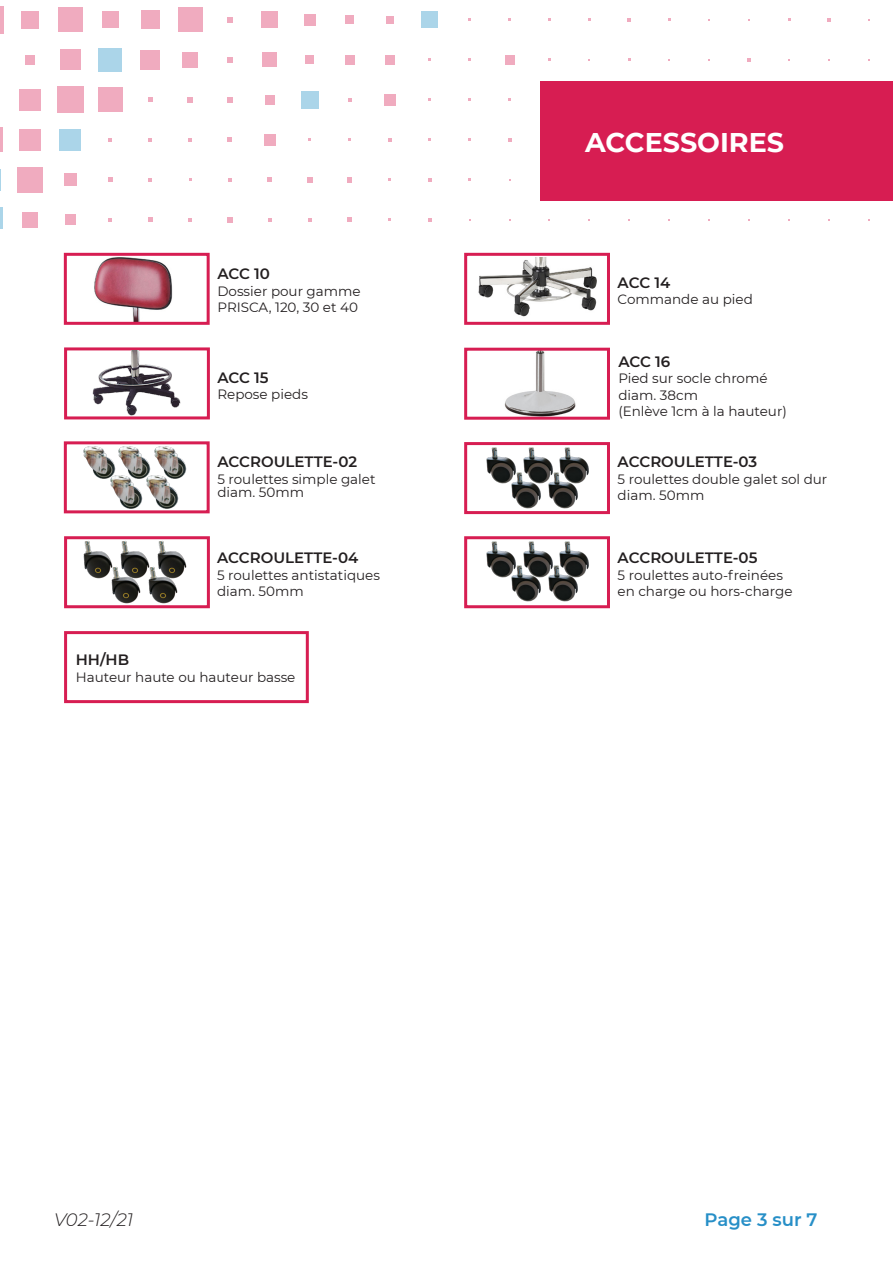
<style>
.page{position:relative;width:893px;height:1263px;background:#fff}
.page>*{position:absolute;margin:0;border:0;box-sizing:border-box;transform-origin:0 0}
.t1{font:700 27px "Montserrat";color:#fff}
.t2{font:italic 300 18px "Montserrat";color:#231f20}
.t3{font:600 18px "Montserrat";color:#278fc7}
.t4{font:600 15px "Montserrat";color:#231f20}
.t5{font:13.5px "Montserrat";color:#231f20}
</style>
<div class="page">
<hr style="left:0;top:208px;width:2px;height:21px;background:#1c8ec4">
<svg style="left:0;top:169px;width:1px;height:22px"></svg>
<hr style="left:0;top:127px;width:3px;height:25px;background:#d71d52">
<hr style="left:0;top:6px;width:4px;height:28px;background:#f0abbf">
<div style="left:22px;top:212px;width:16px;height:16px;background:#f0abbf"></div>
<div style="left:18px;top:167px;width:25px;height:25px;background:#f0abbf"></div>
<div style="left:20px;top:129px;width:21px;height:21px;background:#f0abbf"></div>
<div style="left:20px;top:89px;width:21px;height:22px;background:#f0abbf"></div>
<div style="left:25px;top:55px;width:10px;height:10px;background:#f0abbf"></div>
<div style="left:21px;top:11px;width:18px;height:18px;background:#f0abbf"></div>
<div style="left:65px;top:215px;width:10px;height:10px;background:#f0abbf"></div>
<div style="left:64px;top:174px;width:12px;height:12px;background:#f0abbf"></div>
<div style="left:59px;top:129px;width:22px;height:22px;background:#abd5e9"></div>
<div style="left:57px;top:87px;width:26px;height:26px;background:#f0abbf"></div>
<div style="left:60px;top:50px;width:20px;height:20px;background:#f0abbf"></div>
<div style="left:58px;top:8px;width:24px;height:24px;background:#f0abbf"></div>
<svg style="left:108px;top:218px;width:4px;height:4px"></svg>
<svg style="left:108px;top:177px;width:4px;height:5px"></svg>
<svg style="left:108px;top:138px;width:4px;height:4px"></svg>
<div style="left:98px;top:87px;width:25px;height:25px;background:#f0abbf"></div>
<div style="left:98px;top:48px;width:24px;height:24px;background:#abd5e9"></div>
<div style="left:102px;top:12px;width:16px;height:16px;background:#f0abbf"></div>
<svg style="left:148px;top:217px;width:4px;height:5px"></svg>
<svg style="left:148px;top:178px;width:4px;height:4px"></svg>
<svg style="left:148px;top:138px;width:4px;height:4px"></svg>
<svg style="left:148px;top:98px;width:4px;height:4px"></svg>
<div style="left:140px;top:50px;width:20px;height:20px;background:#f0abbf"></div>
<div style="left:141px;top:11px;width:18px;height:18px;background:#f0abbf"></div>
<svg style="left:188px;top:218px;width:4px;height:3px"></svg>
<svg style="left:188px;top:138px;width:4px;height:4px"></svg>
<svg style="left:187px;top:97px;width:6px;height:5px"></svg>
<div style="left:182px;top:52px;width:16px;height:16px;background:#f0abbf"></div>
<div style="left:178px;top:8px;width:24px;height:24px;background:#f0abbf"></div>
<svg style="left:227px;top:217px;width:5px;height:5px"></svg>
<svg style="left:228px;top:178px;width:4px;height:4px"></svg>
<svg style="left:228px;top:138px;width:4px;height:4px"></svg>
<svg style="left:227px;top:97px;width:6px;height:5px"></svg>
<svg style="left:227px;top:57px;width:5px;height:5px"></svg>
<svg style="left:227px;top:17px;width:6px;height:6px"></svg>
<svg style="left:268px;top:218px;width:4px;height:4px"></svg>
<svg style="left:268px;top:177px;width:4px;height:5px"></svg>
<div style="left:264px;top:134px;width:11px;height:11px;background:#f0abbf"></div>
<div style="left:265px;top:95px;width:9px;height:9px;background:#f0abbf"></div>
<div style="left:263px;top:53px;width:14px;height:14px;background:#f0abbf"></div>
<div style="left:262px;top:12px;width:16px;height:16px;background:#f0abbf"></div>
<svg style="left:308px;top:218px;width:4px;height:3px"></svg>
<svg style="left:307px;top:177px;width:5px;height:5px"></svg>
<div style="left:301px;top:91px;width:18px;height:18px;background:#abd5e9"></div>
<div style="left:306px;top:56px;width:8px;height:8px;background:#f0abbf"></div>
<div style="left:304px;top:14px;width:11px;height:11px;background:#f0abbf"></div>
<svg style="left:347px;top:217px;width:5px;height:5px"></svg>
<svg style="left:347px;top:177px;width:5px;height:5px"></svg>
<svg style="left:348px;top:98px;width:4px;height:4px"></svg>
<div style="left:345px;top:55px;width:9px;height:9px;background:#f0abbf"></div>
<div style="left:346px;top:16px;width:8px;height:8px;background:#f0abbf"></div>
<div style="left:384px;top:94px;width:11px;height:11px;background:#f0abbf"></div>
<div style="left:385px;top:55px;width:10px;height:10px;background:#f0abbf"></div>
<div style="left:386px;top:16px;width:8px;height:8px;background:#f0abbf"></div>
<svg style="left:428px;top:218px;width:4px;height:4px"></svg>
<div style="left:421px;top:12px;width:17px;height:16px;background:#abd5e9"></div>
<svg style="left:508px;top:138px;width:3px;height:4px"></svg>
<div style="left:505px;top:55px;width:9px;height:10px;background:#f0abbf"></div>
<svg style="left:628px;top:18px;width:3px;height:4px"></svg>
<svg style="left:827px;top:18px;width:4px;height:4px"></svg>
<div style="left:540px;top:81px;width:353px;height:119px;background:#d71d52"></div>
<img style="left:504px;top:352px;width:72px;height:64px">
<div style="left:464px;top:348px;width:146px;height:72px;border:3px solid #d71d52"></div>
<img style="left:94px;top:257px;width:79px;height:64px">
<div style="left:464px;top:253px;width:146px;height:72px;border:3px solid #d71d52"></div>
<div style="left:64px;top:253px;width:146px;height:72px;border:3px solid #d71d52"></div>
<div style="left:64px;top:631px;width:245px;height:72px;border:3px solid #d71d52"></div>
<div style="left:464px;top:442px;width:146px;height:72px;border:3px solid #d71d52"></div>
<div style="left:64px;top:536px;width:146px;height:72px;border:3px solid #d71d52"></div>
<div style="left:464px;top:536px;width:146px;height:72px;border:3px solid #d71d52"></div>
<div style="left:64px;top:441px;width:146px;height:72px;border:3px solid #d71d52"></div>
<div style="left:64px;top:347px;width:146px;height:72px;border:3px solid #d71d52"></div>
<img style="left:478px;top:258px;width:119px;height:59px">
<img style="left:93px;top:350px;width:88px;height:66px">
<img style="left:83px;top:446px;width:32px;height:33px">
<img style="left:118px;top:446px;width:33px;height:33px">
<img style="left:154px;top:446px;width:32px;height:32px">
<img style="left:146px;top:475px;width:33px;height:34px">
<img style="left:109px;top:475px;width:33px;height:34px">
<img style="left:486px;top:447px;width:30px;height:37px">
<img style="left:486px;top:541px;width:30px;height:37px">
<img style="left:523px;top:447px;width:30px;height:37px">
<img style="left:523px;top:541px;width:30px;height:37px">
<img style="left:511px;top:471px;width:31px;height:38px">
<img style="left:511px;top:565px;width:31px;height:37px">
<img style="left:547px;top:471px;width:31px;height:38px">
<img style="left:547px;top:565px;width:31px;height:37px">
<img style="left:558px;top:447px;width:31px;height:38px">
<img style="left:558px;top:541px;width:31px;height:38px">
<img style="left:83px;top:541px;width:30px;height:37px">
<img style="left:120px;top:541px;width:30px;height:36px">
<img style="left:148px;top:566px;width:30px;height:38px">
<img style="left:112px;top:566px;width:30px;height:38px">
<img style="left:158px;top:541px;width:29px;height:37px">
<p class="t4" style="left:217px;top:263px;width:54px">ACC 10</p>
<p class="t5" style="left:217px;top:281px;width:145px">Dossier pour gamme</p>
<p class="t5" style="left:217px;top:298px;width:142px">PRISCA, 120, 30 et 40</p>
<p class="t4" style="left:217px;top:367px;width:53px">ACC 15</p>
<p class="t5" style="left:217px;top:385px;width:92px">Repose pieds</p>
<p class="t4" style="left:217px;top:451px;width:141px">ACCROULETTE-02</p>
<p class="t5" style="left:217px;top:470px;width:160px">5 roulettes simple galet</p>
<p class="t5" style="left:217px;top:483px;width:88px">diam. 50mm</p>
<p class="t4" style="left:217px;top:547px;width:143px">ACCROULETTE-04</p>
<p class="t5" style="left:217px;top:565px;width:164px">5 roulettes antistatiques</p>
<p class="t5" style="left:217px;top:582px;width:88px">diam. 50mm</p>
<p class="t4" style="left:76px;top:649px;width:55px">HH/HB</p>
<p class="t5" style="left:76px;top:668px;width:221px">Hauteur haute ou hauteur basse</p>
<p class="t1" style="left:585px;top:123px;width:200px">ACCESSOIRES</p>
<p class="t4" style="left:618px;top:272px;width:54px">ACC 14</p>
<p class="t5" style="left:618px;top:290px;width:137px">Commande au pied</p>
<p class="t4" style="left:618px;top:351px;width:53px">ACC 16</p>
<p class="t5" style="left:618px;top:369px;width:151px">Pied sur socle chromé</p>
<p class="t5" style="left:618px;top:386px;width:81px">diam. 38cm</p>
<p class="t5" style="left:618px;top:402px;width:170px">(Enlève 1cm à la hauteur)</p>
<p class="t4" style="left:618px;top:451px;width:141px">ACCROULETTE-03</p>
<p class="t5" style="left:618px;top:470px;width:211px">5 roulettes double galet sol dur</p>
<p class="t5" style="left:618px;top:486px;width:88px">diam. 50mm</p>
<p class="t4" style="left:618px;top:547px;width:141px">ACCROULETTE-05</p>
<p class="t5" style="left:618px;top:565px;width:167px">5 roulettes auto-freinées</p>
<p class="t5" style="left:618px;top:582px;width:176px">en charge ou hors-charge</p>
<h2 class="t2" style="left:54px;top:1208px;width:81px">V02-12/21</h2>
<h2 class="t3" style="left:705px;top:1207px;width:114px">Page 3 sur 7</h2>
</div>
